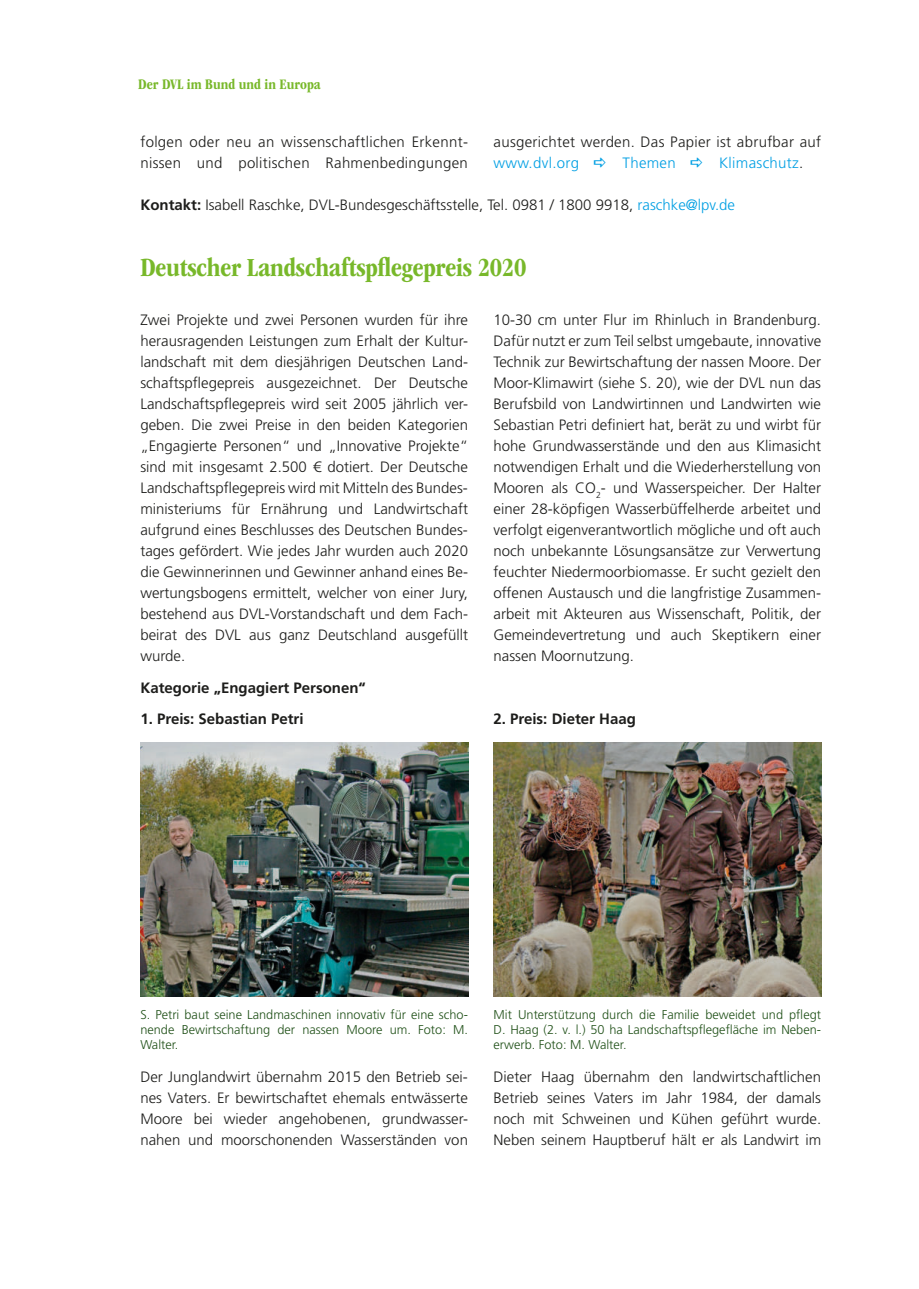
<style>
.page{position:relative;width:919px;height:1289px;background:#fff}
.page>*{position:absolute;margin:0;border:0;box-sizing:border-box;transform-origin:0 0}
.t1{font:700 condensed 27px "ITC Garamond Std";letter-spacing:-.01em;color:#78b82a}
.t2{font:300 15px/21px "Frutiger LT Std";color:#1d1d1b;text-align:justify}
.t3{font:300 15px/21px "Frutiger LT Std";letter-spacing:.02em;color:#1d1d1b}
.t4{font:700 15px "Frutiger LT Std";color:#1d1d1b}
.t5{font:300 15px "Frutiger LT Std";letter-spacing:.02em;color:#009fe3}
.t6{font:700 condensed 15px "ITC Garamond Std";color:#78b82a}
.t7{font:300 12.75px/15.3px "Frutiger LT Std";color:#215119;text-align:justify}
.s1{color:#1d1d1b}
.s2{font-weight:700}
.s3{color:#009fe3}
</style>
<div class="page">
<img style="left:140px;top:742px;width:328px;height:254px">
<img style="left:493px;top:742px;width:328px;height:254px">
<p class="t6" style="left:138px;top:77px;width:184px">Der DVL im Bund und in Europa</p>
<p class="t3" style="left:140px;top:131px;width:329px">folgen oder neu an wissenschaftlichen Erkennt&shy;nissen und politischen Rahmenbedingungen</p>
<p class="t3" style="left:493px;top:131px;width:329px">ausgerichtet werden. Das Papier ist abrufbar auf</p>
<p class="t5" style="left:493px;top:155px;width:87px">www.dvl.org</p>
<p class="t5" style="left:622px;top:155px;width:55px">Themen</p>
<p class="t5" style="left:719px;top:155px;width:86px">Klimaschutz<span class="s1">.</span></p>
<p class="t2" style="left:140px;top:194px;width:596px"><span class="s2">Kontakt:</span> Isabell Raschke, DVL-Bundesgeschäftsstelle, Tel. 0981 / 1800 9918, <span class="s3">raschke@lpv.de</span></p>
<h1 class="t1" style="left:140px;top:254px;width:387px">Deutscher Landschaftspflegepreis 2020</h1>
<p class="t2" style="left:140px;top:310px;width:329px">Zwei Projekte und zwei Personen wurden für ihre herausragenden Leistungen zum Erhalt der Kultur&shy;landschaft mit dem diesjährigen Deutschen Land&shy;schaftspflegepreis ausgezeichnet. Der Deutsche Landschaftspflegepreis wird seit 2005 jährlich ver&shy;geben. Die zwei Preise in den beiden Kategorien „Engagierte Personen“ und „Innovative Projekte“ sind mit insgesamt 2.500 € dotiert. Der Deutsche Landschaftspflegepreis wird mit Mitteln des Bundes&shy;ministeriums für Ernährung und Landwirtschaft aufgrund eines Beschlusses des Deutschen Bundes&shy;tages gefördert. Wie jedes Jahr wurden auch 2020 die Gewinnerinnen und Gewinner anhand eines Be&shy;wertungsbogens ermittelt, welcher von einer Jury, bestehend aus DVL-Vorstandschaft und dem Fach&shy;beirat des DVL aus ganz Deutschland ausgefüllt wurde.</p>
<p class="t4" style="left:140px;top:679px;width:227px">Kategorie „Engagiert Personen“</p>
<p class="t4" style="left:140px;top:711px;width:165px">1. Preis: Sebastian Petri</p>
<p class="t2" style="left:493px;top:310px;width:329px">10-30 cm unter Flur im Rhinluch in Brandenburg.<br>Dafür nutzt er zum Teil selbst umgebaute, innovative Technik zur Bewirtschaftung der nassen Moore. Der Moor-Klimawirt (siehe S. 20), wie der DVL nun das Berufsbild von Landwirtinnen und Landwirten wie Sebastian Petri definiert hat, berät zu und wirbt für hohe Grundwasserstände und den aus Klimasicht notwendigen Erhalt und die Wiederherstellung von Mooren als CO<sub>2</sub>- und Wasserspeicher. Der Halter einer 28-köpfigen Wasserbüffelherde arbeitet und verfolgt eigenverantwortlich mögliche und oft auch noch unbekannte Lösungsansätze zur Verwertung feuchter Niedermoorbiomasse. Er sucht gezielt den offenen Austausch und die langfristige Zusammen&shy;arbeit mit Akteuren aus Wissenschaft, Politik, der Gemeindevertretung und auch Skeptikern einer nassen Moornutzung.</p>
<p class="t4" style="left:493px;top:711px;width:144px">2. Preis: Dieter Haag</p>
<p class="t7" style="left:140px;top:1006px;width:329px">S. Petri baut seine Landmaschinen innovativ für eine scho&shy;nende Bewirtschaftung der nassen Moore um. Foto: M.<br>Walter.</p>
<p class="t2" style="left:140px;top:1066px;width:329px">Der Junglandwirt übernahm 2015 den Betrieb sei&shy;nes Vaters. Er bewirtschaftet ehemals entwässerte Moore bei wieder angehobenen, grundwasser&shy;nahen und moorschonenden Wasserständen von</p>
<p class="t7" style="left:493px;top:1006px;width:329px">Mit Unterstützung durch die Familie beweidet und pflegt D. Haag (2. v. l.) 50 ha Landschaftspflegefläche im Neben&shy;erwerb. Foto: M. Walter.</p>
<p class="t2" style="left:493px;top:1066px;width:329px">Dieter Haag übernahm den landwirtschaftlichen Betrieb seines Vaters im Jahr 1984, der damals noch mit Schweinen und Kühen geführt wurde.<br>Neben seinem Hauptberuf hält er als Landwirt im</p>
</div>
